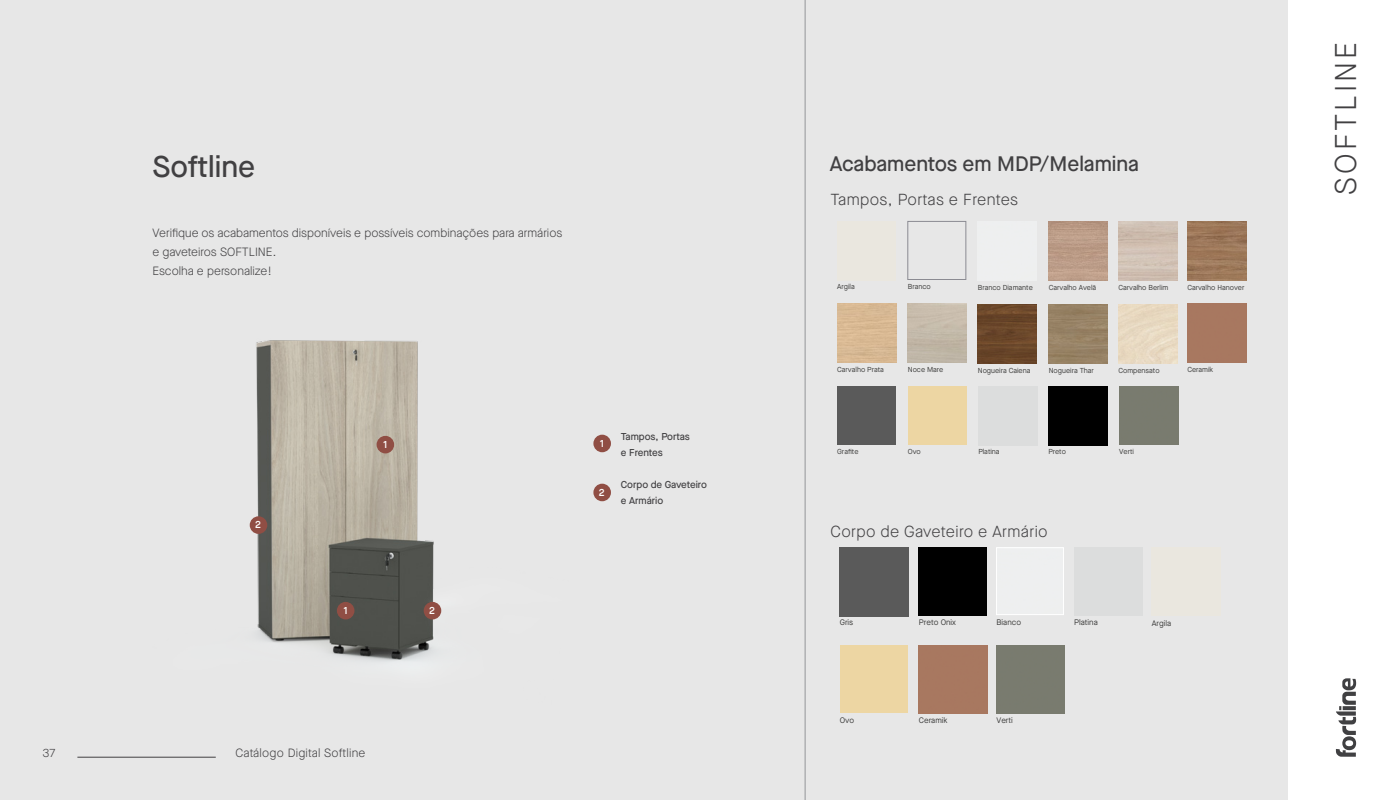
<style>
.page{position:relative;width:1398px;height:800px;background:#fff}
.page>*{position:absolute;margin:0;border:0;box-sizing:border-box;transform-origin:0 0}
.t1{font:300 30px "Maison Neue";letter-spacing:.1em;color:#414042}
.t2{font:500 30px "Maison Neue";color:#414042}
.t3{font:500 21px "Maison Neue";color:#414042}
.t4{font:300 16px "Maison Neue";letter-spacing:.025em;color:#414042}
.t5{font:300 12px/19.2px "Maison Neue";color:#414042}
.t6{font:300 12px "Maison Neue";letter-spacing:.02em;color:#414042}
.t7{font:500 10px/15.2px "Maison Neue";color:#414042}
.t8{font:600 10px "Maison Neue";color:#fff}
.t9{font:8px "Maison Neue";color:#3c3c3b}
.t10{font:7.3px "Maison Neue";color:#3c3c3b}
.t11{font:7.2px "Maison Neue";color:#3c3c3b}
</style>
<div class="page">
<svg style="left:1335px;top:678px;width:21px;height:78px"></svg>
<div style="left:0;top:0;width:1287px;height:799px;background:#e7e7e7"></div>
<hr style="left:805px;top:0;width:1px;height:799px;background:#939598">
<hr style="left:77px;top:756px;width:139px;height:1px;background:#414042">
<img style="left:249px;top:340px;width:193px;height:320px">
<div style="left:919px;top:547px;width:67px;height:68px;background:#000"></div>
<div style="left:996px;top:547px;width:67px;height:67px;border:1px solid #fff"></div>
<div style="left:840px;top:645px;width:67px;height:67px;background:#edd6a3"></div>
<div style="left:593px;top:434px;width:18px;height:18px;background:#904e44;border-radius:50%"></div>
<div style="left:337px;top:601px;width:17px;height:18px;background:#904e44;border-radius:50%"></div>
<div style="left:376px;top:436px;width:18px;height:17px;background:#904e44;border-radius:50%"></div>
<div style="left:593px;top:483px;width:18px;height:18px;background:#904e44;border-radius:50%"></div>
<div style="left:424px;top:601px;width:17px;height:18px;background:#904e44;border-radius:50%"></div>
<div style="left:250px;top:516px;width:17px;height:17px;background:#904e44;border-radius:50%"></div>
<div style="left:907px;top:386px;width:59px;height:59px;background:#edd6a3"></div>
<div style="left:1048px;top:386px;width:59px;height:59px;background:#000"></div>
<img style="left:1118px;top:304px;width:59px;height:59px">
<img style="left:977px;top:304px;width:59px;height:59px">
<div style="left:907px;top:221px;width:59px;height:58px;border:1px solid #8b8b92"></div>
<img style="left:1048px;top:221px;width:59px;height:59px">
<img style="left:1187px;top:221px;width:59px;height:59px">
<h3 class="t5" style="left:43px;top:743px;width:14px">37</h3>
<h1 class="t2" style="left:153px;top:146px;width:104px">Softline</h1>
<h2 class="t3" style="left:829px;top:149px;width:311px">Acabamentos em MDP/Melamina</h2>
<p class="t10" style="left:837px;top:158px;width:48px">Carvalho Prata</p>
<p class="t10" style="left:907px;top:158px;width:43px">Compensato</p>
<p class="t10" style="left:978px;top:158px;width:41px">Cinza Matrix</p>
<p class="t10" style="left:1048px;top:158px;width:23px">Grafite</p>
<p class="t10" style="left:1119px;top:158px;width:19px">Preto</p>
<h3 class="t5" style="left:153px;top:223px;width:411px">Verifique os acabamentos disponíveis e possíveis combinações para armários e gaveteiros SOFTLINE.<br>Escolha e personalize!</h3>
<h3 class="t8" style="left:255px;top:518px;width:7px">2</h3>
<h3 class="t8" style="left:383px;top:438px;width:6px">1</h3>
<h3 class="t8" style="left:343px;top:604px;width:6px">1</h3>
<h3 class="t8" style="left:429px;top:604px;width:7px">2</h3>
<h3 class="t6" style="left:235px;top:744px;width:132px">Catálogo Digital Softline</h3>
<h3 class="t8" style="left:600px;top:437px;width:6px">1</h3>
<h3 class="t8" style="left:599px;top:486px;width:7px">2</h3>
<h3 class="t7" style="left:621px;top:429px;width:71px">Tampos, Portas e Frentes</h3>
<h3 class="t7" style="left:621px;top:477px;width:88px">Corpo de Gaveteiro e Armário</h3>
<h3 class="t4" style="left:830px;top:189px;width:189px">Tampos, Portas e Frentes</h3>
<p class="t9" style="left:841px;top:199px;width:66px">Carvalho Munique</p>
<p class="t9" style="left:919px;top:199px;width:65px">Carvalho Hanover</p>
<p class="t11" style="left:837px;top:281px;width:19px">Argila</p>
<p class="t11" style="left:907px;top:281px;width:24px">Branco</p>
<p class="t11" style="left:977px;top:282px;width:56px">Branco Diamante</p>
<p class="t11" style="left:1048px;top:282px;width:49px">Carvalho Avelã</p>
<p class="t11" style="left:1118px;top:282px;width:51px">Carvalho Berlim</p>
<p class="t11" style="left:1187px;top:282px;width:59px">Carvalho Hanover</p>
<p class="t11" style="left:837px;top:365px;width:48px">Carvalho Prata</p>
<p class="t11" style="left:1187px;top:364px;width:27px">Ceramik</p>
<p class="t11" style="left:907px;top:365px;width:37px">Noce Mare</p>
<p class="t11" style="left:1118px;top:365px;width:43px">Compensato</p>
<p class="t11" style="left:977px;top:365px;width:54px">Nogueira Caiena</p>
<p class="t11" style="left:1048px;top:365px;width:47px">Nogueira Thar</p>
<p class="t11" style="left:837px;top:446px;width:23px">Grafite</p>
<p class="t11" style="left:907px;top:447px;width:15px">Ovo</p>
<p class="t11" style="left:978px;top:447px;width:23px">Platina</p>
<p class="t11" style="left:1048px;top:447px;width:19px">Preto</p>
<p class="t11" style="left:1119px;top:447px;width:16px">Verti</p>
<h3 class="t4" style="left:830px;top:520px;width:219px">Corpo de Gaveteiro e Armário</h3>
<p class="t9" style="left:839px;top:616px;width:15px">Gris</p>
<p class="t9" style="left:919px;top:616px;width:39px">Preto Onix</p>
<p class="t9" style="left:996px;top:616px;width:26px">Bianco</p>
<p class="t9" style="left:1074px;top:616px;width:25px">Platina</p>
<p class="t9" style="left:1151px;top:617px;width:21px">Argila</p>
<p class="t9" style="left:839px;top:715px;width:16px">Ovo</p>
<p class="t9" style="left:919px;top:715px;width:30px">Ceramik</p>
<p class="t9" style="left:996px;top:715px;width:18px">Verti</p>
<h1 class="t1" style="left:1326px;top:195px;width:154px;rotate:-90deg">SOFTLINE</h1>
</div>
